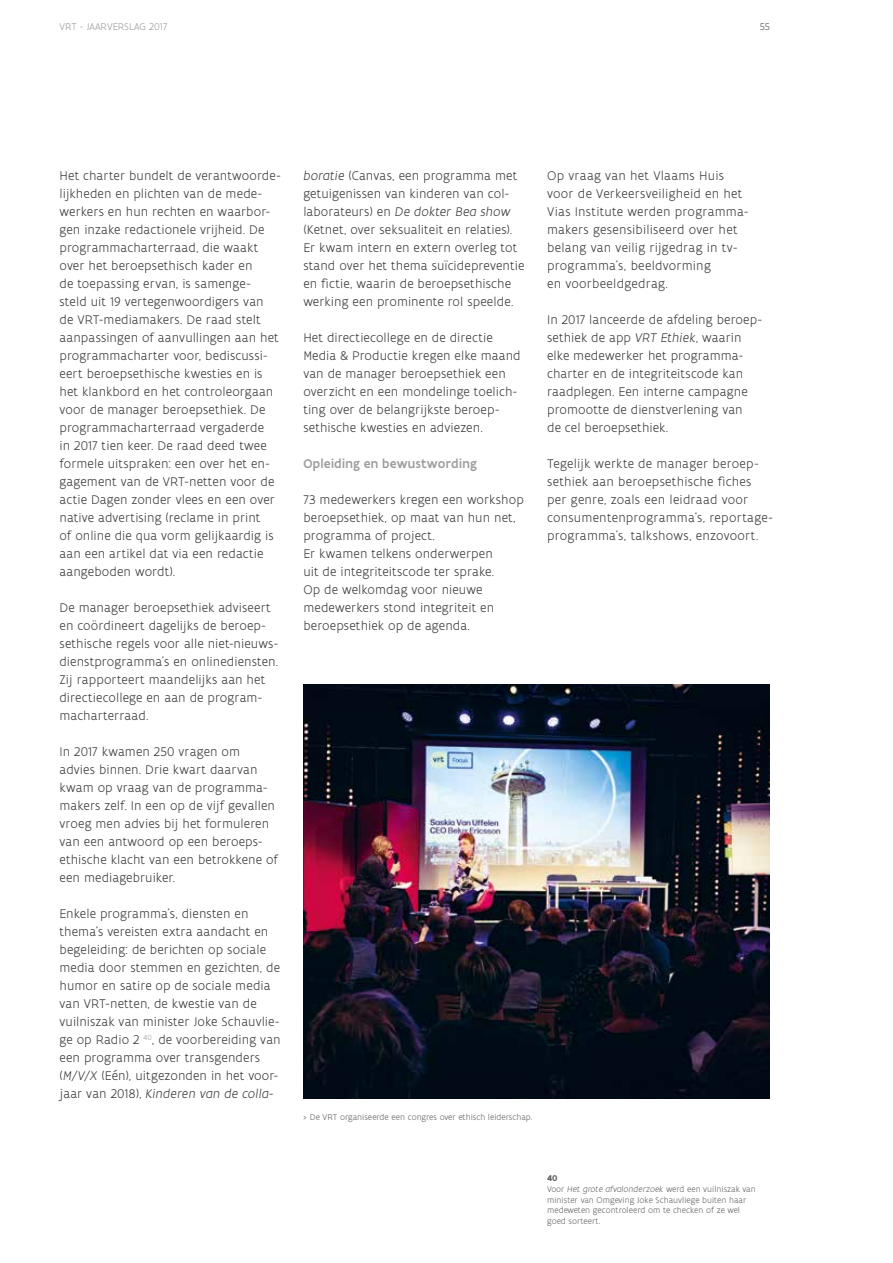
<style>
.page{position:relative;width:893px;height:1263px;background:#fff}
.page>*{position:absolute;margin:0;border:0;box-sizing:border-box;transform-origin:0 0}
.t1{font:300 13.5px/18px "Flanders Art Sans";letter-spacing:.01em;color:#3c3c3b}
.t2{font:500 13.5px "Flanders Art Sans";letter-spacing:.02em;color:#9d9d9c}
.t3{font:300 10.5px "Flanders Art Sans";color:#9d9d9c}
.t4{font:300 10.5px "Flanders Art Sans";color:#575756}
.t5{font:300 9px/10.8px "Flanders Art Sans";color:#646363}
.s1{font-style:italic}
.s2{font-weight:700}
</style>
<div class="page">
<img style="left:303px;top:684px;width:467px;height:414px">
<p class="t3" style="left:60px;top:21px;width:109px">VRT - JAARVERSLAG 2017</p>
<p class="t4" style="left:760px;top:21px;width:12px">55</p>
<p class="t1" style="left:60px;top:167px;width:223px">Het charter bundelt de verantwoorde&shy;lijkheden en plichten van de mede&shy;werkers en hun rechten en waarbor&shy;gen inzake redactionele vrijheid. De programmacharterraad, die waakt over het beroepsethisch kader en<br>de toepassing ervan, is samenge&shy;steld uit 19 vertegenwoordigers van de VRT-mediamakers. De raad stelt aanpassingen of aanvullingen aan het programmacharter voor, bediscussi&shy;eert beroepsethische kwesties en is het klankbord en het controleorgaan voor de manager beroepsethiek. De programmacharterraad vergaderde<br>in 2017 tien keer. De raad deed twee formele uitspraken: een over het en&shy;gagement van de VRT-netten voor de actie Dagen zonder vlees en een over native advertising (reclame in print<br>of online die qua vorm gelijkaardig is aan een artikel dat via een redactie aangeboden wordt).</p>
<p class="t1" style="left:60px;top:599px;width:220px">De manager beroepsethiek adviseert en coördineert dagelijks de beroep&shy;sethische regels voor alle niet-nieuws&shy;dienstprogramma’s en onlinediensten.<br>Zij rapporteert maandelijks aan het directiecollege en aan de program&shy;macharterraad.</p>
<p class="t1" style="left:60px;top:743px;width:220px">In 2017 kwamen 250 vragen om advies binnen. Drie kwart daarvan kwam op vraag van de programma&shy;makers zelf. In een op de vijf gevallen vroeg men advies bij het formuleren van een antwoord op een beroeps&shy;ethische klacht van een betrokkene of een mediagebruiker.</p>
<p class="t1" style="left:60px;top:905px;width:223px">Enkele programma’s, diensten en thema’s vereisten extra aandacht en begeleiding: de berichten op sociale media door stemmen en gezichten, de humor en satire op de sociale media van VRT-netten, de kwestie van de vuilniszak van minister Joke Schauvlie&shy;ge op Radio 2 <sup>40</sup>, de voorbereiding van een programma over transgenders (<span class="s1">M/V/X</span> (Eén), uitgezonden in het voor&shy;jaar van 2018), <span class="s1">Kinderen van de colla-</span></p>
<p class="t1" style="left:303px;top:167px;width:223px"><span class="s1">boratie</span> (Canvas, een programma met getuigenissen van kinderen van col&shy;laborateurs) en <span class="s1">De dokter Bea show </span>(Ketnet, over seksualiteit en relaties).<br>Er kwam intern en extern overleg tot stand over het thema suïcidepreventie en fictie, waarin de beroepsethische werking een prominente rol speelde.</p>
<p class="t1" style="left:303px;top:329px;width:219px">Het directiecollege en de directie Media &amp; Productie kregen elke maand van de manager beroepsethiek een overzicht en een mondelinge toelich&shy;ting over de belangrijkste beroep&shy;sethische kwesties en adviezen.</p>
<p class="t2" style="left:303px;top:455px;width:175px">Opleiding en bewustwording</p>
<p class="t1" style="left:303px;top:491px;width:222px">73 medewerkers kregen een workshop beroepsethiek, op maat van hun net, programma of project.<br>Er kwamen telkens onderwerpen<br>uit de integriteitscode ter sprake.<br>Op de welkomdag voor nieuwe medewerkers stond integriteit en beroepsethiek op de agenda.</p>
<p class="t1" style="left:547px;top:167px;width:203px">Op vraag van het Vlaams Huis voor de Verkeersveiligheid en het<br>Vias Institute werden programma&shy;makers gesensibiliseerd over het belang van veilig rijgedrag in tv&shy;programma’s, beeldvorming<br>en voorbeeldgedrag.</p>
<p class="t1" style="left:547px;top:311px;width:216px">In 2017 lanceerde de afdeling beroep&shy;sethiek de app <span class="s1">VRT Ethiek</span>, waarin elke medewerker het programma&shy;charter en de integriteitscode kan raadplegen. Een interne campagne promootte de dienstverlening van<br>de cel beroepsethiek.</p>
<p class="t1" style="left:547px;top:455px;width:227px">Tegelijk werkte de manager beroep&shy;sethiek aan beroepsethische fiches per genre, zoals een leidraad voor consumentenprogramma’s, reportage&shy;programma’s, talkshows, enzovoort.</p>
<p class="t5" style="left:303px;top:1111px;width:231px">&gt; De VRT organiseerde een congres over ethisch leiderschap.</p>
<p class="t5" style="left:547px;top:1173px;width:210px"><span class="s2">40<br></span>Voor <span class="s1">Het grote afvalonderzoek</span> werd een vuilniszak van minister van Omgeving Joke Schauvliege buiten haar medeweten gecontroleerd om te checken of ze wel goed sorteert.</p>
</div>
